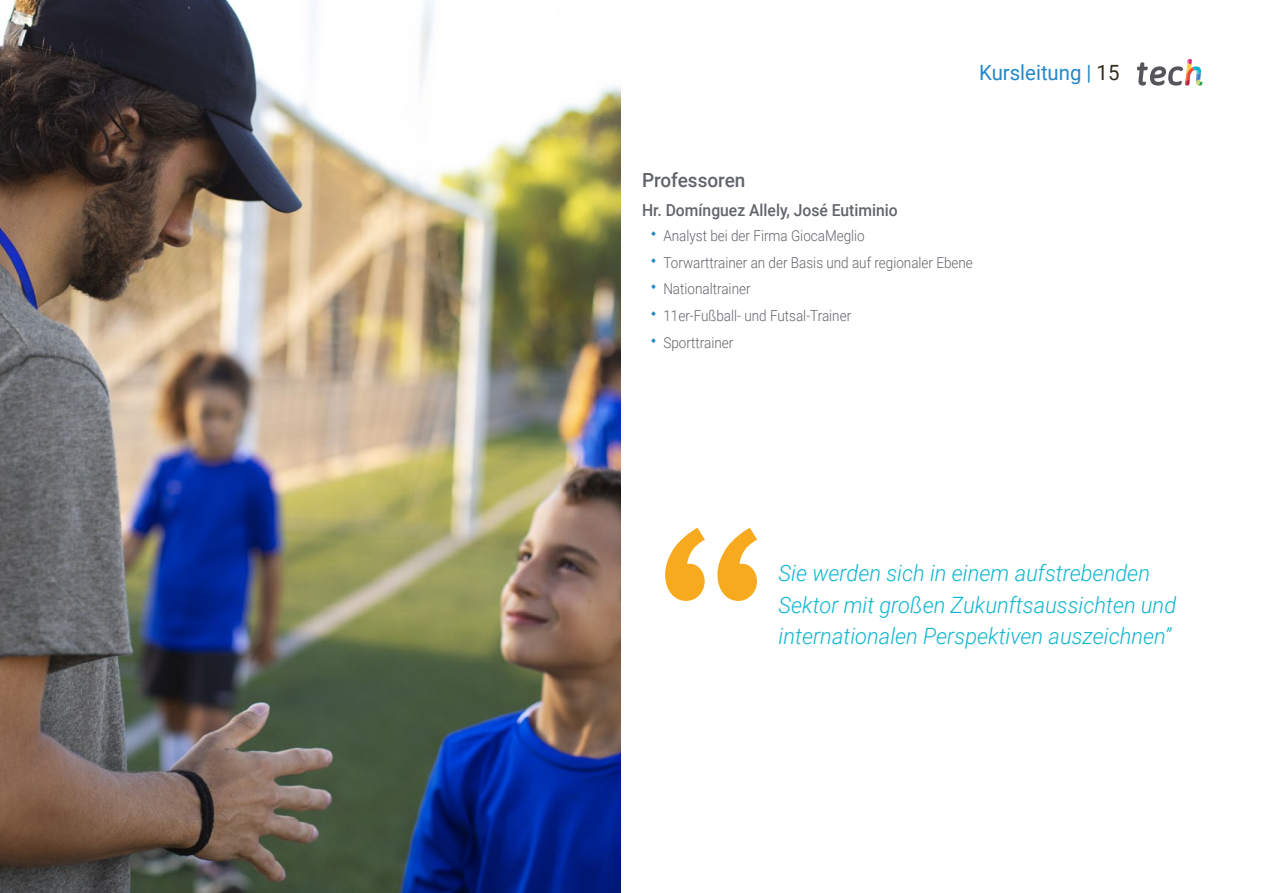
<style>
.page{position:relative;width:1263px;height:893px;background:#fff}
.page>*{position:absolute;margin:0;border:0;box-sizing:border-box;transform-origin:0 0}
.t1{font:italic 300 22.5px/31.5px "Roboto";color:#0fb6cf}
.t2{font:21px "Roboto";color:#2488c9}
.t3{font:500 19.5px "Roboto";color:#61646a}
.t4{font:500 16.5px "Roboto";color:#61646a;scale:.95 1}
.t5{font:300 15px/26.7px "Roboto";color:#61646a;scale:.9 1}
.s1{color:#312e20}
</style>
<div class="page">
<img style="left:0;top:0;width:621px;height:893px">
<svg style="left:665px;top:528px;width:92px;height:73px"></svg>
<svg style="left:1137px;top:59px;width:65px;height:27px"></svg>
<h2 class="t2" style="left:979px;top:57px;width:142px">Kursleitung | <span class="s1">15</span></h2>
<h3 class="t3" style="left:642px;top:166px;width:105px">Professoren</h3>
<p class="t4" style="left:642px;top:199px;width:270px">Hr. Domínguez Allely, José Eutiminio</p>
<p class="t5" style="left:663px;top:222px;width:345px">Analyst bei der Firma GiocaMeglio<br>Torwarttrainer an der Basis und auf regionaler Ebene<br>Nationaltrainer<br>11er-Fußball- und Futsal-Trainer<br>Sporttrainer</p>
<h1 class="t1" style="left:778px;top:557px;width:399px">Sie werden sich in einem aufstrebenden<br>Sektor mit großen Zukunftsaussichten und internationalen Perspektiven auszeichnen”</h1>
</div>
